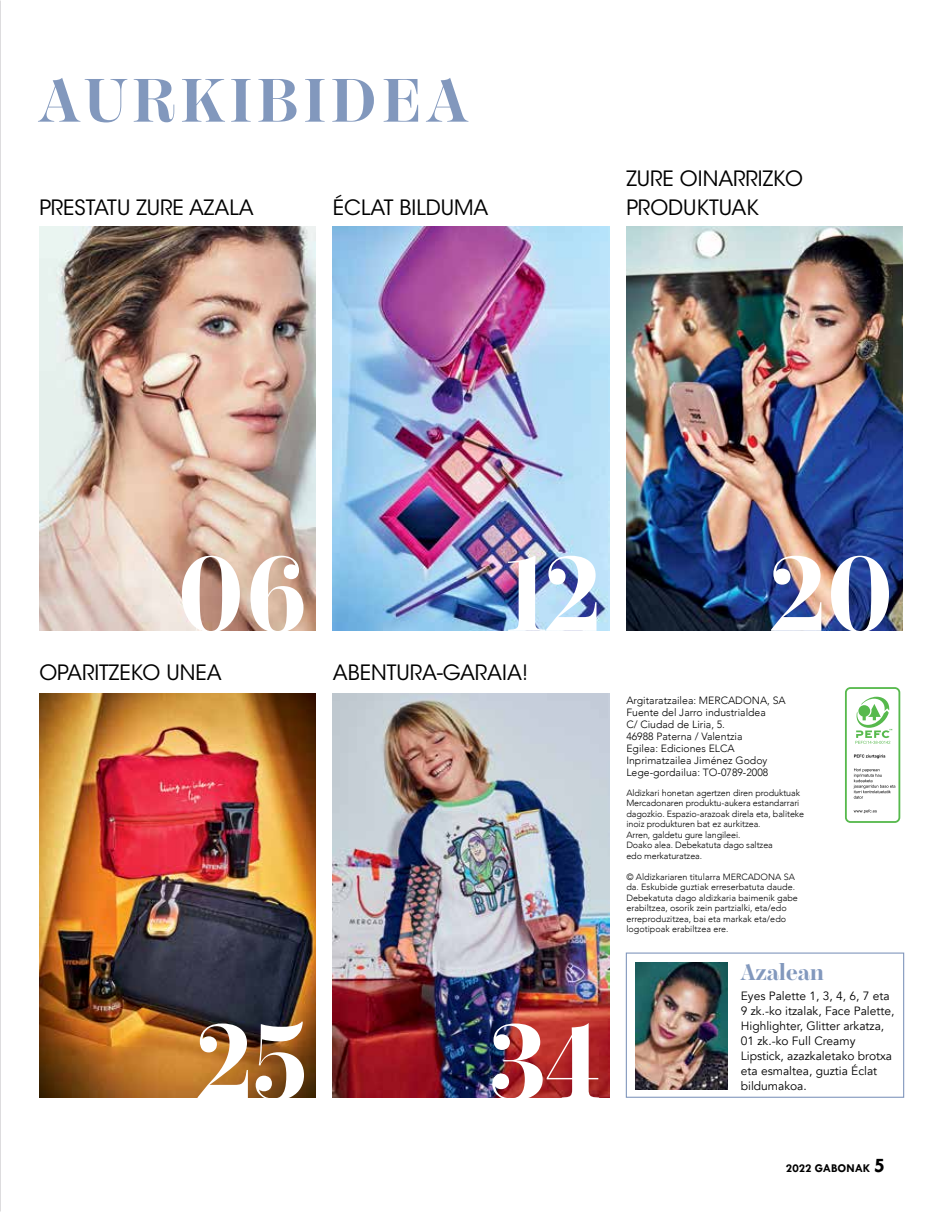
<style>
.page{position:relative;width:936px;height:1212px;background:#fff}
.page>*{position:absolute;margin:0;border:0;box-sizing:border-box;transform-origin:0 0}
.t1{font:700 106.05px "Chamberi Display";color:#fff}
.t2{font:700 61.5px "Chamberi Display";letter-spacing:.1em;color:#8298bd}
.t3{font:700 22.8px "Chamberi Display";color:#8298bd}
.t4{font:21px/28.5px "ITC Avant Garde Std";color:#000}
.t5{font:12px/15px "Avenir";color:#000}
.t6{font:700 12px "Tw Cen";color:#000}
.t7{font:300 10.5px/12px "Avenir";color:#000}
.t8{font:300 9px/10.5px "Avenir";letter-spacing:-.01em;color:#000}
.s1{font-size:21px}
</style>
<div class="page">
<img style="left:626px;top:226px;width:276px;height:404px">
<img style="left:333px;top:226px;width:276px;height:404px">
<img style="left:39px;top:226px;width:277px;height:404px">
<img style="left:333px;top:694px;width:276px;height:404px">
<img style="left:39px;top:694px;width:277px;height:404px">
<div style="left:844px;top:687px;width:56px;height:136px;border:2px solid #57b94d;border-radius:5px"></div>
<svg style="left:853px;top:754px;width:32px;height:4px"></svg>
<svg style="left:853px;top:768px;width:42px;height:31px"></svg>
<svg style="left:853px;top:809px;width:23px;height:4px"></svg>
<svg style="left:855px;top:697px;width:37px;height:47px"></svg>
<img style="left:635px;top:962px;width:92px;height:127px">
<div style="left:625px;top:952px;width:279px;height:146px;border:1px solid #8298bd"></div>
<h2 class="t2" style="left:39px;top:55px;width:429px">AURKIBIDEA</h2>
<h3 class="t4" style="left:39px;top:193px;width:216px">PRESTATU ZURE AZALA</h3>
<h3 class="t4" style="left:333px;top:193px;width:157px">ÉCLAT BILDUMA</h3>
<h3 class="t4" style="left:626px;top:165px;width:178px">ZURE OINARRIZKO<br>PRODUKTUAK</h3>
<h1 class="t1" style="left:177px;top:516px;width:132px">06</h1>
<h3 class="t4" style="left:39px;top:658px;width:184px">OPARITZEKO UNEA</h3>
<h1 class="t1" style="left:198px;top:983px;width:110px">25</h1>
<h1 class="t1" style="left:506px;top:516px;width:96px">12</h1>
<h3 class="t4" style="left:333px;top:658px;width:197px">ABENTURA-GARAIA!</h3>
<h1 class="t1" style="left:490px;top:983px;width:112px">34</h1>
<h1 class="t1" style="left:771px;top:516px;width:124px">20</h1>
<p class="t7" style="left:626px;top:695px;width:161px">Argitaratzailea: MERCADONA, SA<br>Fuente del Jarro industrialdea<br>C/ Ciudad de Liria, 5.<br>46988 Paterna / Valentzia<br>Egilea: Ediciones ELCA<br>Inprimatzailea Jiménez Godoy<br>Lege-gordailua: TO-0789-2008</p>
<p class="t8" style="left:626px;top:787px;width:179px">Aldizkari honetan agertzen diren produktuak Mercadonaren produktu-aukera estandarrari dagozkio. Espazio-arazoak direla eta, baliteke inoiz produkturen bat ez aurkitzea.<br>Arren, galdetu gure langileei.<br>Doako alea. Debekatuta dago saltzea<br>edo merkaturatzea.</p>
<p class="t8" style="left:626px;top:871px;width:173px">© Aldizkariaren titularra MERCADONA SA da. Eskubide guztiak erreserbatuta daude.<br>Debekatuta dago aldizkaria baimenik gabe erabiltzea, osorik zein partzialki, eta/edo erreproduzitzea, bai eta markak eta/edo logotipoak erabiltzea ere.</p>
<h3 class="t3" style="left:740px;top:955px;width:85px">Azalean</h3>
<h3 class="t5" style="left:740px;top:988px;width:155px">Eyes Palette 1, 3, 4, 6, 7 eta<br>9 zk.-ko itzalak, Face Palette,<br>Highlighter, Glitter arkatza,<br>01 zk.-ko Full Creamy<br>Lipstick, azazkaletako brotxa eta esmaltea, guztia Éclat bildumakoa.</h3>
<h3 class="t6" style="left:786px;top:1161px;width:100px">2022 GABONAK <span class="s1">5</span></h3>
</div>
